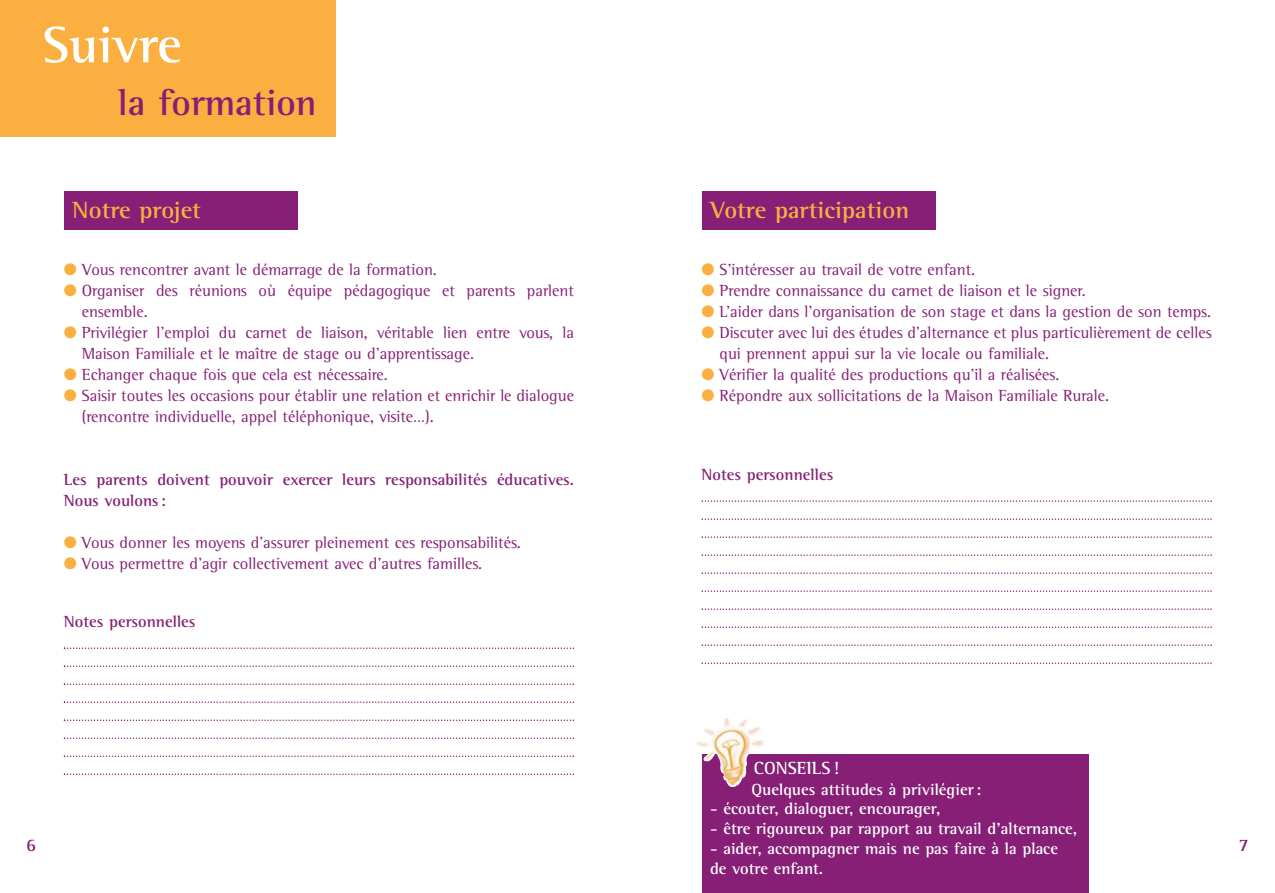
<style>
.page{position:relative;width:1275px;height:893px;background:#fff}
.page>*{position:absolute;margin:0;border:0;box-sizing:border-box;transform-origin:0 0}
.t1{font:700 52.5px "Rotis Semi Serif";color:#fff}
.t2{font:700 37.5px "Rotis Semi Serif";color:#861f75}
.t3{font:700 24px "Rotis Semi Serif";color:#fbaf40}
.t4{font:700 18px "Rotis Semi Serif";color:#fff}
.t5{font:700 18px "Rotis Semi Serif";color:#861f75}
.t6{font:16.5px/21px "Rotis Semi Serif";color:#861f75}
.t7{font:700 16.5px/19.8px "Rotis Semi Serif";color:#fff}
.t8{font:700 16.5px/21px "Rotis Semi Serif";color:#861f75}
.s1{color:#fbaf40}
</style>
<div class="page">
<div style="left:0;top:0;width:336px;height:136px;background:#fbaf40"></div>
<svg style="left:64px;top:647px;width:510px;height:2px"></svg>
<svg style="left:64px;top:665px;width:510px;height:2px"></svg>
<svg style="left:64px;top:683px;width:510px;height:2px"></svg>
<svg style="left:64px;top:701px;width:510px;height:2px"></svg>
<svg style="left:64px;top:719px;width:510px;height:2px"></svg>
<svg style="left:64px;top:737px;width:510px;height:2px"></svg>
<svg style="left:64px;top:755px;width:510px;height:2px"></svg>
<svg style="left:64px;top:773px;width:510px;height:2px"></svg>
<div style="left:64px;top:191px;width:234px;height:39px;background:#861f75"></div>
<svg style="left:702px;top:500px;width:510px;height:2px"></svg>
<svg style="left:702px;top:518px;width:510px;height:2px"></svg>
<svg style="left:702px;top:536px;width:510px;height:2px"></svg>
<svg style="left:702px;top:554px;width:510px;height:2px"></svg>
<svg style="left:702px;top:572px;width:510px;height:2px"></svg>
<svg style="left:702px;top:590px;width:510px;height:2px"></svg>
<svg style="left:702px;top:608px;width:510px;height:2px"></svg>
<svg style="left:702px;top:626px;width:510px;height:2px"></svg>
<svg style="left:702px;top:644px;width:510px;height:2px"></svg>
<svg style="left:702px;top:662px;width:510px;height:2px"></svg>
<div style="left:702px;top:754px;width:387px;height:138px;background:#861f75"></div>
<div style="left:702px;top:191px;width:233px;height:39px;background:#861f75"></div>
<img style="left:696px;top:718px;width:68px;height:69px">
<h1 class="t1" style="left:43px;top:26px;width:141px">Suivre</h1>
<h2 class="t2" style="left:118px;top:89px;width:200px">la formation</h2>
<h3 class="t3" style="left:72px;top:201px;width:130px">Notre projet</h3>
<p class="t6" style="left:64px;top:261px;width:375px"><span class="s1">●</span> Vous rencontrer avant le démarrage de la formation.</p>
<p class="t6" style="left:82px;top:282px;width:494px;text-indent:-18px"><span class="s1">●</span> Organiser des réunions où équipe pédagogique et parents parlent ensemble.</p>
<p class="t6" style="left:82px;top:324px;width:494px;text-indent:-18px"><span class="s1">●</span> Privilégier l’emploi du carnet de liaison, véritable lien entre vous, la<br>Maison Familiale et le maître de stage ou d’apprentissage.</p>
<p class="t6" style="left:64px;top:366px;width:326px"><span class="s1">●</span> Echanger chaque fois que cela est nécessaire.</p>
<p class="t6" style="left:82px;top:387px;width:494px;text-indent:-18px"><span class="s1">●</span> Saisir toutes les occasions pour établir une relation et enrichir le dialogue (rencontre individuelle, appel téléphonique, visite…).</p>
<p class="t8" style="left:64px;top:471px;width:512px">Les parents doivent pouvoir exercer leurs responsabilités éducatives.<br>Nous voulons:</p>
<p class="t6" style="left:64px;top:534px;width:459px"><span class="s1">●</span> Vous donner les moyens d’assurer pleinement ces responsabilités.</p>
<p class="t6" style="left:64px;top:555px;width:420px"><span class="s1">●</span> Vous permettre d’agir collectivement avec d’autres familles.</p>
<p class="t8" style="left:64px;top:612px;width:133px">Notes personnelles</p>
<h3 class="t3" style="left:710px;top:201px;width:201px">Votre participation</h3>
<p class="t6" style="left:702px;top:261px;width:275px"><span class="s1">●</span> S’intéresser au travail de votre enfant.</p>
<p class="t6" style="left:702px;top:282px;width:386px"><span class="s1">●</span> Prendre connaissance du carnet de liaison et le signer.</p>
<p class="t6" style="left:702px;top:303px;width:511px"><span class="s1">●</span> L’aider dans l’organisation de son stage et dans la gestion de son temps.</p>
<p class="t6" style="left:720px;top:324px;width:494px;text-indent:-18px"><span class="s1">●</span> Discuter avec lui des études d’alternance et plus particulièrement de celles qui prennent appui sur la vie locale ou familiale.</p>
<p class="t6" style="left:702px;top:366px;width:359px"><span class="s1">●</span> Vérifier la qualité des productions qu’il a réalisées.</p>
<p class="t6" style="left:702px;top:387px;width:409px"><span class="s1">●</span> Répondre aux sollicitations de la Maison Familiale Rurale.</p>
<p class="t8" style="left:702px;top:465px;width:133px">Notes personnelles</p>
<p class="t4" style="left:754px;top:761px;width:87px">CONSEILS!</p>
<p class="t7" style="left:752px;top:780px;width:231px">Quelques attitudes à privilégier:</p>
<p class="t7" style="left:710px;top:800px;width:232px">- écouter, dialoguer, encourager,</p>
<p class="t7" style="left:710px;top:820px;width:369px">- être rigoureux par rapport au travail d’alternance,</p>
<p class="t7" style="left:710px;top:839px;width:349px">- aider, accompagner mais ne pas faire à la place de votre enfant.</p>
<p class="t5" style="left:26px;top:838px;width:12px">6</p>
<p class="t5" style="left:1239px;top:838px;width:12px">7</p>
</div>
